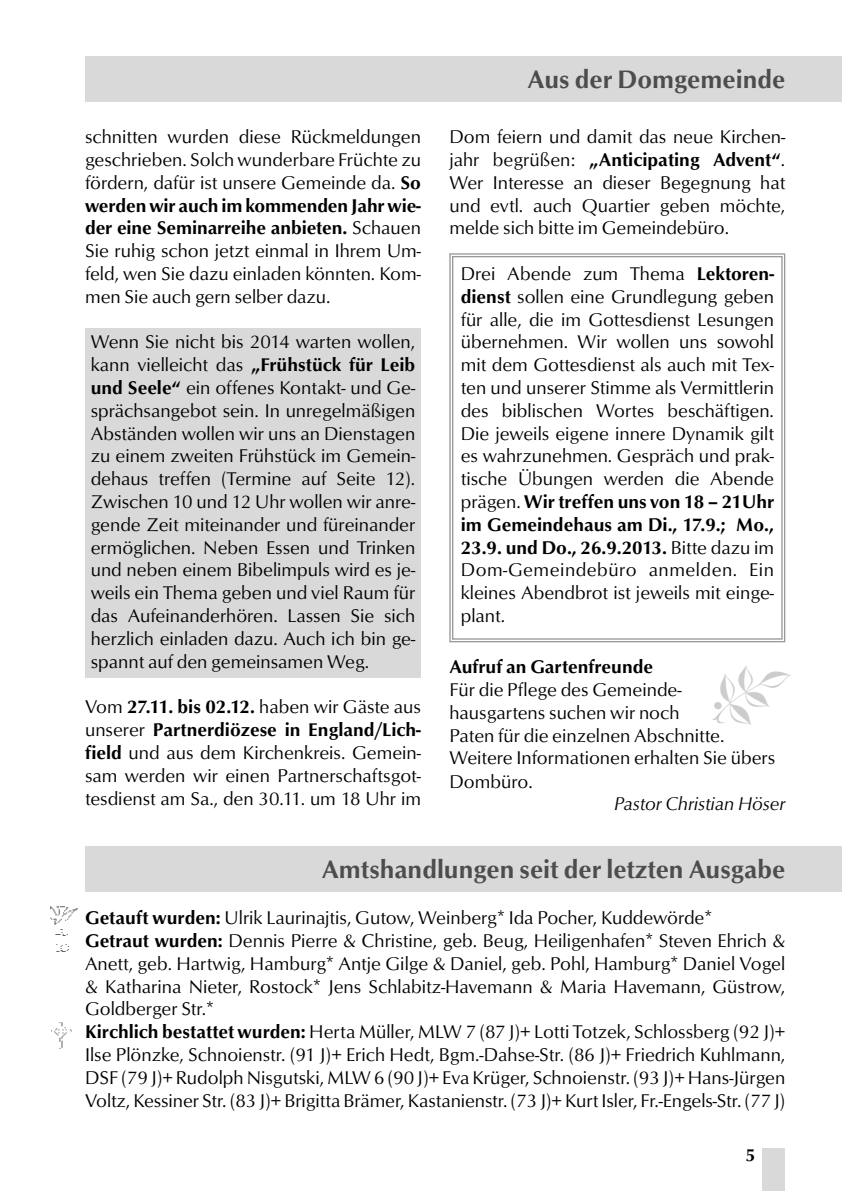
<style>
.page{position:relative;width:842px;height:1191px;background:#fff}
.page>*{position:absolute;margin:0;border:0;box-sizing:border-box;transform-origin:0 0}
.t1{font:500 26px "Optus T";color:#4d4d4d}
.t2{font:19px/22.8px "Optus T";color:#000;text-align:justify}
.t3{font:500 19px "Optus T";color:#000}
.t4{font:italic 19px "Optus T";color:#000}
.t5{font:500 18px "Optus T";color:#000}
.s1{font-weight:500}
</style>
<div class="page">
<div style="left:85px;top:328px;width:336px;height:350px;background:#d9d9d9"></div>
<div style="left:85px;top:57px;width:757px;height:45px;background:#d9d9d9"></div>
<div style="left:763px;top:1148px;width:22px;height:43px;background:#d9d9d9"></div>
<div style="left:85px;top:846px;width:757px;height:45px;background:#d9d9d9"></div>
<img style="left:51px;top:1022px;width:21px;height:27px">
<img style="left:50px;top:906px;width:28px;height:19px">
<img style="left:55px;top:929px;width:14px;height:23px">
<div style="left:449px;top:253px;width:336px;height:389px;border:1px solid #999"></div>
<div style="left:452px;top:256px;width:331px;height:383px;border:1px solid #999"></div>
<p class="t2" style="left:85px;top:125px;width:337px">schnitten wurden diese Rückmeldungen geschrieben. Solch wunderbare Früchte zu fördern, dafür ist unsere Gemeinde da. <span class="s1">So werden wir auch im kommenden Jahr wie&shy;der eine Seminarreihe anbieten.</span> Schauen Sie ruhig schon jetzt einmal in Ihrem Um&shy;feld, wen Sie dazu einladen könnten. Kom&shy;men Sie auch gern selber dazu.</p>
<p class="t2" style="left:91px;top:330px;width:326px">Wenn Sie nicht bis 2014 warten wollen, kann vielleicht das <span class="s1">„Frühstück für Leib und Seele“</span> ein offenes Kontakt- und Ge&shy;sprächsangebot sein. In unregelmäßigen Abständen wollen wir uns an Dienstagen zu einem zweiten Frühstück im Gemein&shy;dehaus treffen (Termine auf Seite 12).<br>Zwischen 10 und 12 Uhr wollen wir anre&shy;gende Zeit miteinander und füreinander ermöglichen. Neben Essen und Trinken und neben einem Bibelimpuls wird es je&shy;weils ein Thema geben und viel Raum für das Aufeinanderhören. Lassen Sie sich herzlich einladen dazu. Auch ich bin ge&shy;spannt auf den gemeinsamen Weg.</p>
<p class="t2" style="left:85px;top:695px;width:337px">Vom <span class="s1">27.11. bis 02.12.</span> haben wir Gäste aus unserer <span class="s1">Partnerdiözese in England/Lich&shy;field</span> und aus dem Kirchenkreis. Gemein&shy;sam werden wir einen Partnerschaftsgot&shy;tesdienst am Sa., den 30.11. um 18 Uhr im</p>
<h1 class="t1" style="left:528px;top:64px;width:259px">Aus der Domgemeinde</h1>
<p class="t2" style="left:449px;top:125px;width:337px">Dom feiern und damit das neue Kirchen&shy;jahr begrüßen: <span class="s1">„Anticipating Advent“</span>.<br>Wer Interesse an dieser Begegnung hat und evtl. auch Quartier geben möchte, melde sich bitte im Gemeindebüro.</p>
<p class="t2" style="left:461px;top:262px;width:315px">Drei Abende zum Thema <span class="s1">Lektoren&shy;dienst</span> sollen eine Grundlegung geben für alle, die im Gottesdienst Lesungen übernehmen. Wir wollen uns sowohl mit dem Gottesdienst als auch mit Tex&shy;ten und unserer Stimme als Vermittlerin des biblischen Wortes beschäftigen.<br>Die jeweils eigene innere Dynamik gilt es wahrzunehmen. Gespräch und prak&shy;tische Übungen werden die Abende prägen. <span class="s1">Wir treffen uns von 18 – 21Uhr im Gemeindehaus am Di., 17.9.; Mo., 23.9. und Do., 26.9.2013.</span> Bitte dazu im Dom-Gemeindebüro anmelden. Ein kleines Abendbrot ist jeweils mit einge&shy;plant.</p>
<p class="t3" style="left:449px;top:655px;width:205px">Aufruf an Gartenfreunde</p>
<p class="t2" style="left:449px;top:678px;width:327px;text-align:left">Für die Pflege des Gemeinde&shy;hausgartens suchen wir noch<br>Paten für die einzelnen Abschnitte.<br>Weitere Informationen erhalten Sie übers<br>Dombüro.</p>
<p class="t4" style="left:614px;top:792px;width:173px">Pastor Christian Höser</p>
<h1 class="t1" style="left:322px;top:853px;width:465px">Amtshandlungen seit der letzten Ausgabe</h1>
<p class="t2" style="left:85px;top:906px;width:702px;text-align:left"><span class="s1">Getauft wurden:</span> Ulrik Laurinajtis, Gutow, Weinberg* Ida Pocher, Kuddewörde*<br><span class="s1">Getraut wurden:</span> Dennis Pierre &amp; Christine, geb. Beug, Heiligenhafen* Steven Ehrich &amp; Anett, geb. Hartwig, Hamburg* Antje Gilge &amp; Daniel, geb. Pohl, Hamburg* Daniel Vogel &amp; Katharina Nieter, Rostock* Jens Schlabitz-Havemann &amp; Maria Havemann, Güstrow, Goldberger Str.*<br><span class="s1">Kirchlich bestattet wurden:</span> Herta Müller, MLW 7 (87 J)+ Lotti Totzek, Schlossberg (92 J)+ Ilse Plönzke, Schnoienstr. (91 J)+ Erich Hedt, Bgm.-Dahse-Str. (86 J)+ Friedrich Kuhlmann, DSF (79 J)+ Rudolph Nisgutski, MLW 6 (90 J)+ Eva Krüger, Schnoienstr. (93 J)+ Hans-Jürgen Voltz, Kessiner Str. (83 J)+ Brigitta Brämer, Kastanienstr. (73 J)+ Kurt Isler, Fr.-Engels-Str. (77 J)</p>
<p class="t5" style="left:745px;top:1144px;width:11px">5</p>
</div>
